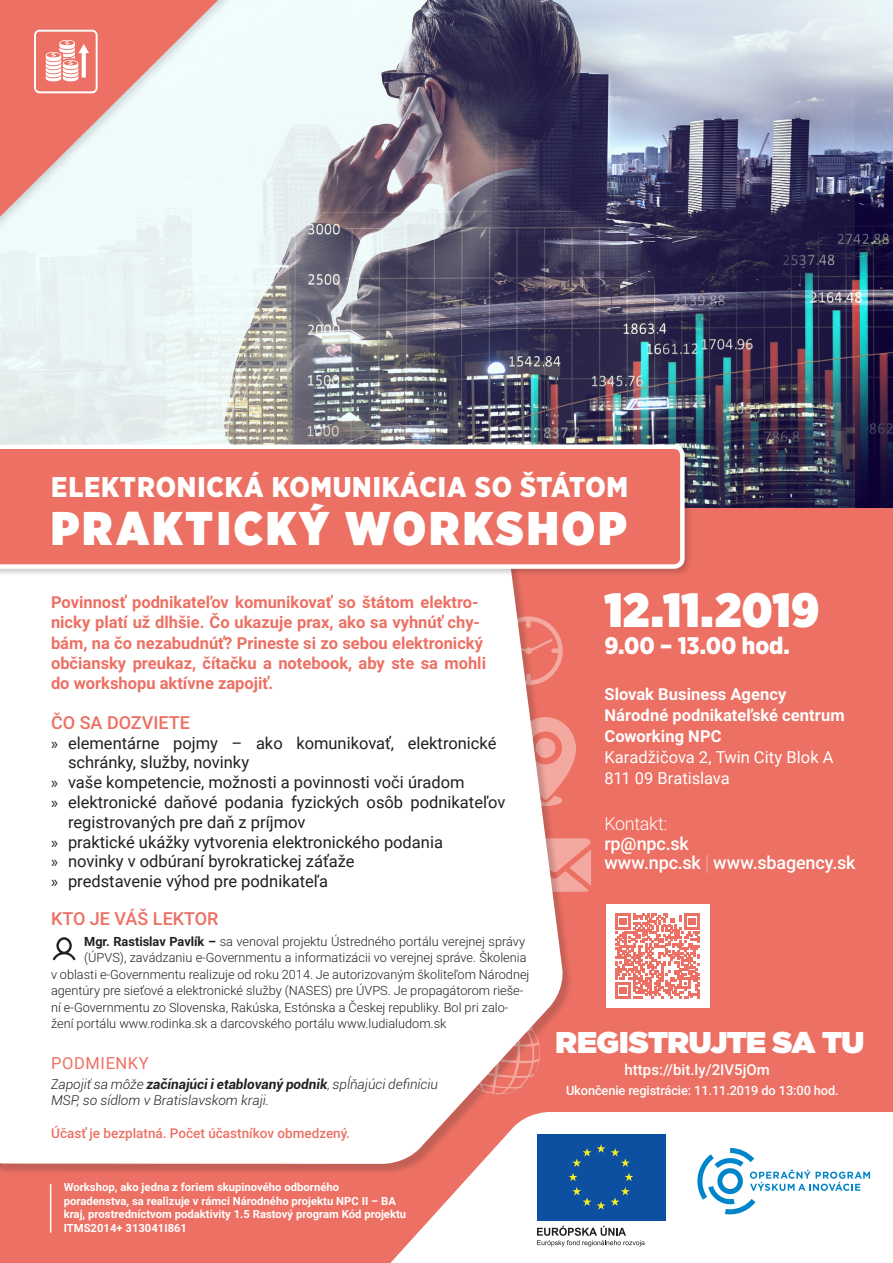
<style>
.page{position:relative;width:893px;height:1263px;background:#fff}
.page>*{position:absolute;margin:0;border:0;box-sizing:border-box;transform-origin:0 0}
.t1{font:900 48px "Gotham Narrow";letter-spacing:.005em;color:#fff}
.t2{font:900 47.25px "Gotham Narrow";letter-spacing:.07em;color:#fff}
.t3{font:900 30px "Gotham";letter-spacing:-.02em;color:#fff}
.t4{font:900 28.5px "Gotham Narrow";letter-spacing:.025em;color:#fff}
.t5{font:900 24px "Gotham Narrow";letter-spacing:-.005em;color:#fff}
.t6{font:500 18px "Roboto";letter-spacing:-.01em;color:#fff}
.t7{font:500 18px "Roboto";color:#ec7063}
.t8{font:300 18px "Roboto";letter-spacing:-.02em;color:#fff}
.t9{font:16.5px/19.8px "Roboto";color:#231f20}
.t10{font:700 16.5px/20.2px "Roboto";color:#ec7063}
.t11{font:700 16.5px "Roboto";letter-spacing:.005em;color:#fff}
.t12{font:16.5px "Roboto";color:#fff}
.t13{font:16.5px "Roboto";letter-spacing:.035em;color:#ec7063}
.t14{font:500 15px "Roboto";color:#fff}
.t15{font:italic 300 13.5px/16.2px "Roboto";color:#231f20}
.t16{font:500 13.5px "Roboto";color:#ec7063}
.t17{font:500 12.9px "Roboto";letter-spacing:-.01em;color:#fff}
.t18{font:300 12.75px "Roboto";color:#231f20}
.t19{font:700 11.25px/13.5px "Roboto";color:#fff}
.s1{font-family:"Myriad Pro"}
.s2{font-weight:700}
.s3{font-family:"Helvetica Neue LT Com";font-weight:200}
</style>
<div class="page">
<img style="left:0;top:0;width:893px;height:508px">
<div style="left:0;top:508px;width:893px;height:755px;background:#ec7063"></div>
<svg style="left:390px;top:1112px;width:503px;height:151px;background:#fdf2f1"></svg>
<svg style="left:697px;top:1148px;width:173px;height:66px;background:#d5eaf6"></svg>
<div style="left:537px;top:1134px;width:128px;height:87px;background:#0d50a1"></div>
<svg style="left:597px;top:1144px;width:8px;height:9px"></svg>
<svg style="left:569px;top:1148px;width:22px;height:33px"></svg>
<svg style="left:572px;top:1187px;width:19px;height:19px"></svg>
<svg style="left:597px;top:1201px;width:8px;height:9px"></svg>
<svg style="left:611px;top:1187px;width:19px;height:19px"></svg>
<svg style="left:611px;top:1148px;width:22px;height:33px"></svg>
<svg style="left:537px;top:1226px;width:108px;height:20px;background:#cbcacb"></svg>
<svg style="left:573px;top:736px;width:3px;height:27px"></svg>
<svg style="left:573px;top:838px;width:18px;height:54px"></svg>
<hr style="left:50px;top:1184px;width:1px;height:48px;background:#fff">
<div style="left:0;top:549px;width:573px;height:625px;background:#231f20;opacity:.2"></div>
<svg style="left:0;top:576px;width:565px;height:588px;background:#fcf5f4"></svg>
<div style="left:0;top:0;width:242px;height:243px;background:#effbfb"></div>
<svg style="left:0;top:0;width:218px;height:217px"></svg>
<div style="left:606px;top:904px;width:103px;height:103px;background:#fff"></div>
<svg style="left:615px;top:913px;width:85px;height:85px"></svg>
<svg style="left:53px;top:937px;width:23px;height:23px"></svg>
<svg style="left:34px;top:30px;width:64px;height:63px"></svg>
<div style="left:0;top:443px;width:692px;height:133px;background:#231f20;opacity:.21"></div>
<svg style="left:0;top:444px;width:685px;height:125px"></svg>
<p class="t4" style="left:51px;top:468px;width:578px">ELEKTRONICKÁ KOMUNIKÁCIA SO ŠTÁTOM</p>
<p class="t2" style="left:51px;top:496px;width:577px">PRAKTICKÝ WORKSHOP</p>
<p class="t10" style="left:51px;top:592px;width:436px">Povinnosť podnikateľov komunikovať so štátom elektro&shy;nicky platí už dlhšie. Čo ukazuje prax, ako sa vyhnúť chy&shy;bám, na čo nezabudnúť? Prineste si zo sebou elektronický občiansky preukaz, čítačku a notebook, aby ste sa mohli do workshopu aktívne zapojiť.</p>
<p class="t7" style="left:51px;top:710px;width:140px">ČO SA DOZVIETE</p>
<p class="t9" style="left:68px;top:732px;width:430px;text-indent:-17px"><span class="s1">»</span> elementárne pojmy – ako komunikovať, elektronické schránky, služby, novinky</p>
<p class="t9" style="left:51px;top:772px;width:415px"><span class="s1">»</span> vaše kompetencie, možnosti a povinnosti voči úradom</p>
<p class="t9" style="left:68px;top:792px;width:439px;text-indent:-17px"><span class="s1">»</span> elektronické daňové podania fyzických osôb podnikateľov registrovaných pre daň z príjmov</p>
<p class="t9" style="left:51px;top:831px;width:393px"><span class="s1">»</span> praktické ukážky vytvorenia elektronického podania</p>
<p class="t9" style="left:51px;top:851px;width:305px"><span class="s1">»</span> novinky v odbúraní byrokratickej záťaže</p>
<p class="t9" style="left:51px;top:871px;width:279px"><span class="s1">»</span> predstavenie výhod pre podnikateľa</p>
<p class="t7" style="left:51px;top:906px;width:169px">KTO JE VÁŠ LEKTOR</p>
<p class="t18" style="left:84px;top:932px;width:442px"><span class="s2">Mgr. Rastislav Pavlík –</span> sa venoval projektu Ústredného portálu verejnej správy</p>
<p class="t18" style="left:84px;top:949px;width:444px">(ÚPVS), zavádzaniu e-Governmentu a informatizácii vo verejnej správe. Školenia</p>
<p class="t18" style="left:51px;top:965px;width:480px">v oblasti e-Governmentu realizuje od roku 2014. Je autorizovaným školiteľom Národnej</p>
<p class="t18" style="left:51px;top:982px;width:474px">agentúry pre sieťové a elektronické služby (NASES) pre ÚVPS. Je propagátorom rieše-</p>
<p class="t18" style="left:51px;top:998px;width:459px">ní e-Governmentu zo Slovenska, Rakúska, Estónska a Českej republiky. Bol pri zalo-</p>
<p class="t18" style="left:51px;top:1015px;width:397px">žení portálu www.rodinka.sk a darcovského portálu www.ludialudom.sk</p>
<p class="t13" style="left:51px;top:1051px;width:99px">PODMIENKY</p>
<p class="t15" style="left:51px;top:1076px;width:389px">Zapojiť sa môže <span class="s2">začínajúci i etablovaný podnik</span>, spĺňajúci definíciu<br>MSP, so sídlom v Bratislavskom kraji.</p>
<p class="t16" style="left:51px;top:1124px;width:300px">Účasť je bezplatná. Počet účastníkov obmedzený.</p>
<p class="t19" style="left:64px;top:1180px;width:344px">Workshop, ako jedna z foriem skupinového odborného poradenstva, sa realizuje v rámci Národného projektu NPC II – BA kraj, prostredníctvom podaktivity 1.5 Rastový program Kód projektu ITMS2014+ 313041I861</p>
<p class="t1" style="left:604px;top:577px;width:217px">12.11.2019</p>
<p class="t5" style="left:604px;top:629px;width:187px">9.00 – 13.00 hod.</p>
<p class="t11" style="left:604px;top:683px;width:183px">Slovak Business Agency</p>
<p class="t11" style="left:604px;top:704px;width:242px">Národné podnikateľské centrum</p>
<p class="t11" style="left:604px;top:725px;width:119px">Coworking NPC</p>
<p class="t12" style="left:604px;top:746px;width:231px">Karadžičova 2, Twin City Blok A</p>
<p class="t12" style="left:604px;top:767px;width:127px">811 09 Bratislava</p>
<p class="t8" style="left:604px;top:811px;width:65px">Kontakt:</p>
<p class="t6" style="left:604px;top:831px;width:86px">rp@npc.sk</p>
<p class="t6" style="left:604px;top:850px;width:253px">www.npc.sk <span class="s3">|</span> www.sbagency.sk</p>
<p class="t3" style="left:556px;top:1025px;width:310px">REGISTRUJTE SA TU</p>
<p class="t14" style="left:625px;top:1059px;width:147px">https://bit.ly/2IV5jOm</p>
<p class="t17" style="left:566px;top:1081px;width:274px">Ukončenie registrácie: 11.11.2019 do 13:00 hod.</p>
</div>
